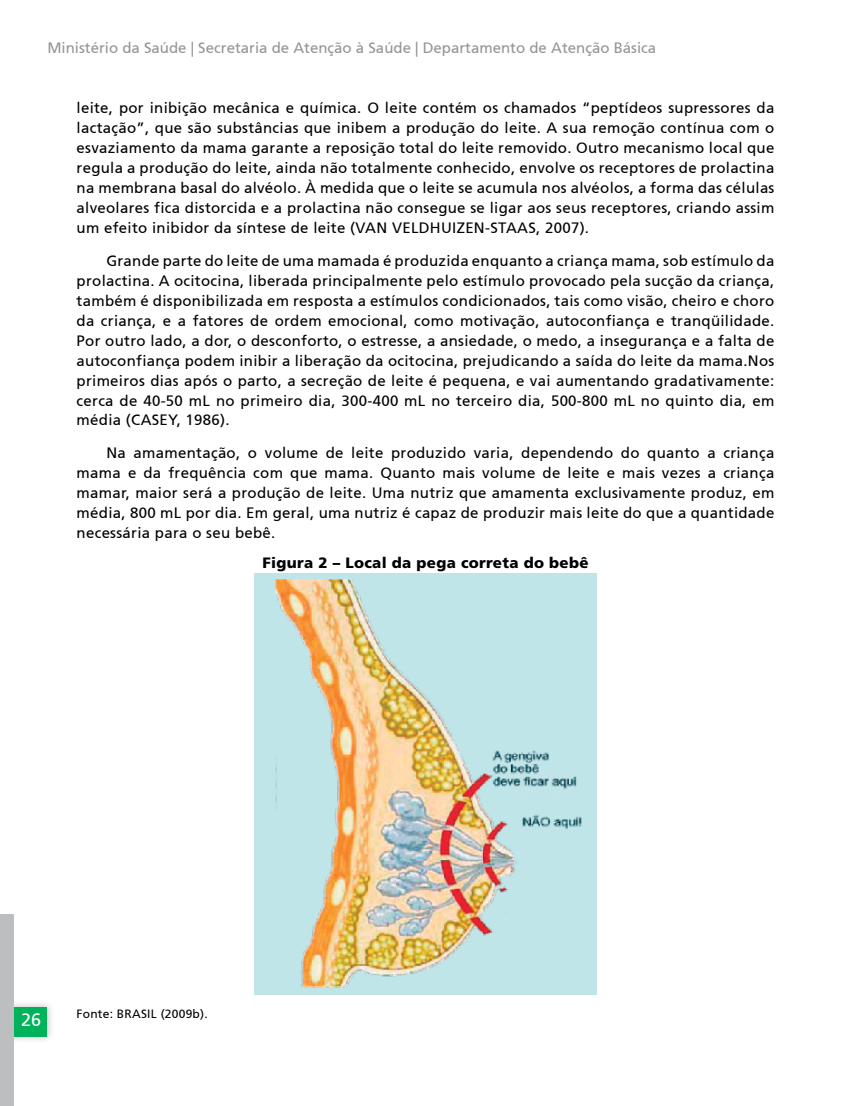
<style>
.page{position:relative;width:851px;height:1106px;background:#fff}
.page>*{position:absolute;margin:0;border:0;box-sizing:border-box;transform-origin:0 0}
.t1{font:18px "Frutiger 55 Roman";color:#fff}
.t2{font:15px/20px "Frutiger 55 Roman";letter-spacing:.02em;color:#000;text-align:justify}
.t3{font:15px "Frutiger 55 Roman";color:#939598}
.t4{font:900 15px "Frutiger";letter-spacing:.02em;color:#000}
.t5{font:12px "Frutiger 55 Roman";letter-spacing:.02em;color:#000}
</style>
<div class="page">
<div style="left:4px;top:999px;width:51px;height:44px;background:#000;opacity:.25"></div>
<div style="left:12px;top:1006px;width:35px;height:30px;background:#00b25a"></div>
<div style="left:0;top:914px;width:14px;height:192px;background:#bcbec0"></div>
<img style="left:254px;top:574px;width:342px;height:420px">
<p class="t3" style="left:47px;top:39px;width:610px">Ministério da Saúde | Secretaria de Atenção à Saúde | Departamento de Atenção Básica</p>
<p class="t2" style="left:77px;top:98px;width:699px">leite, por inibição mecânica e química. O leite contém os chamados “peptídeos supressores da lactação”, que são substâncias que inibem a produção do leite. A sua remoção contínua com o esvaziamento da mama garante a reposição total do leite removido. Outro mecanismo local que regula a produção do leite, ainda não totalmente conhecido, envolve os receptores de prolactina na membrana basal do alvéolo. À medida que o leite se acumula nos alvéolos, a forma das células alveolares fica distorcida e a prolactina não consegue se ligar aos seus receptores, criando assim um efeito inibidor da síntese de leite (VAN VELDHUIZEN-STAAS, 2007).</p>
<p class="t2" style="left:77px;top:251px;width:699px;text-indent:30px">Grande parte do leite de uma mamada é produzida enquanto a criança mama, sob estímulo da prolactina. A ocitocina, liberada principalmente pelo estímulo provocado pela sucção da criança, também é disponibilizada em resposta a estímulos condicionados, tais como visão, cheiro e choro da criança, e a fatores de ordem emocional, como motivação, autoconfiança e tranqüilidade.<br>Por outro lado, a dor, o desconforto, o estresse, a ansiedade, o medo, a insegurança e a falta de autoconfiança podem inibir a liberação da ocitocina, prejudicando a saída do leite da mama.Nos primeiros dias após o parto, a secreção de leite é pequena, e vai aumentando gradativamente: cerca de 40-50 mL no primeiro dia, 300-400 mL no terceiro dia, 500-800 mL no quinto dia, em média (CASEY, 1986).</p>
<p class="t2" style="left:77px;top:443px;width:699px;text-indent:30px">Na amamentação, o volume de leite produzido varia, dependendo do quanto a criança mama e da frequência com que mama. Quanto mais volume de leite e mais vezes a criança mamar, maior será a produção de leite. Uma nutriz que amamenta exclusivamente produz, em média, 800 mL por dia. Em geral, uma nutriz é capaz de produzir mais leite do que a quantidade necessária para o seu bebê.</p>
<p class="t4" style="left:262px;top:553px;width:327px">Figura 2 – Local da pega correta do bebê</p>
<p class="t1" style="left:21px;top:1009px;width:22px">26</p>
<p class="t5" style="left:77px;top:1006px;width:133px">Fonte: BRASIL (2009b).</p>
</div>
